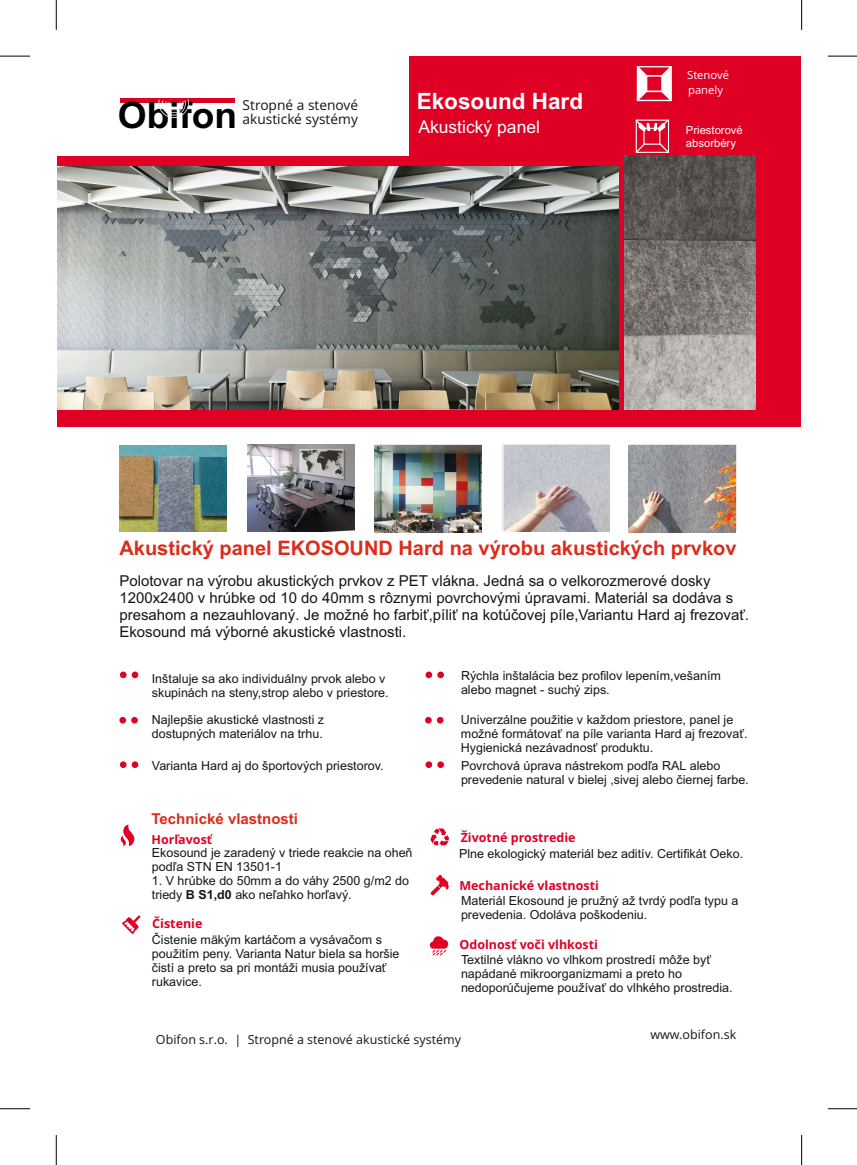
<style>
.page{position:relative;width:857px;height:1165px;background:#fff}
.page>*{position:absolute;margin:0;border:0;box-sizing:border-box;transform-origin:0 0}
.t1{font:700 36.38px "Arial";color:#000}
.t2{font:700 22.5px "Arial";color:#fff}
.t3{font:700 20px "Arial";color:#dd2b1c}
.t4{font:17.5px "Arial";color:#fff}
.t5{font:15px/16.8px "Arial";color:#151616}
.t6{font:700 15px "Arial";color:#dd2b1c}
.t7{font:13.75px/13.8px "Open Sans";color:#151616}
.t8{font:12.5px/14px "Arial";color:#151616}
.t9{font:700 12.5px "Open Sans";color:#df0024}
.t10{font:12.5px "Open Sans";color:#151616}
.t11{font:11.25px/13.5px "Arial";color:#fff}
.t12{font:11.25px/15.4px "Open Sans";color:#fff}
.s1{font-weight:700}
</style>
<div class="page">
<div style="left:56px;top:156px;width:744px;height:270px;background:#df0024"></div>
<div style="left:409px;top:56px;width:391px;height:100px;background:#df0024"></div>
<svg style="left:120px;top:445px;width:107px;height:87px"></svg>
<svg style="left:247px;top:444px;width:107px;height:87px"></svg>
<svg style="left:502px;top:444px;width:107px;height:87px"></svg>
<svg style="left:630px;top:444px;width:106px;height:87px"></svg>
<svg style="left:120px;top:671px;width:18px;height:7px"></svg>
<svg style="left:119px;top:717px;width:19px;height:6px"></svg>
<svg style="left:120px;top:761px;width:18px;height:7px"></svg>
<svg style="left:425px;top:671px;width:19px;height:7px"></svg>
<svg style="left:425px;top:717px;width:18px;height:6px"></svg>
<svg style="left:425px;top:761px;width:19px;height:7px"></svg>
<svg style="left:430px;top:874px;width:18px;height:22px"></svg>
<svg style="left:430px;top:828px;width:19px;height:18px"></svg>
<svg style="left:430px;top:936px;width:18px;height:19px"></svg>
<svg style="left:122px;top:915px;width:19px;height:19px"></svg>
<svg style="left:121px;top:824px;width:14px;height:22px"></svg>
<hr style="left:120px;top:99px;width:115px;height:4px;background:#de0024">
<svg style="left:158px;top:99px;width:31px;height:4px"></svg>
<svg style="left:636px;top:66px;width:36px;height:35px"></svg>
<img style="left:248px;top:445px;width:106px;height:86px">
<img style="left:375px;top:445px;width:106px;height:87px">
<svg style="left:635px;top:119px;width:35px;height:34px"></svg>
<img style="left:57px;top:167px;width:561px;height:243px">
<img style="left:624px;top:156px;width:131px;height:254px">
<img style="left:504px;top:446px;width:105px;height:85px">
<img style="left:629px;top:446px;width:106px;height:87px">
<img style="left:119px;top:446px;width:108px;height:85px">
<hr style="left:0;top:1108px;width:30px;height:1px;background:#000">
<hr style="left:56px;top:1135px;width:1px;height:30px;background:#000">
<hr style="left:0;top:56px;width:30px;height:1px;background:#000">
<hr style="left:56px;top:0;width:1px;height:30px;background:#000">
<svg style="left:828px;top:56px;width:29px;height:1px"></svg>
<hr style="left:801px;top:0;width:1px;height:30px;background:#000">
<svg style="left:828px;top:1108px;width:29px;height:1px"></svg>
<hr style="left:801px;top:1135px;width:1px;height:30px;background:#000">
<h1 class="t1" style="left:118px;top:101px;width:121px">Obifon</h1>
<p class="t7" style="left:242px;top:100px;width:117px">Stropné a stenové akustické systémy</p>
<h2 class="t2" style="left:417px;top:92px;width:168px">Ekosound Hard</h2>
<h3 class="t4" style="left:418px;top:120px;width:123px">Akustický panel</h3>
<p class="t12" style="left:687px;top:68px;width:43px">Stenové panely</p>
<p class="t11" style="left:686px;top:124px;width:58px">Priestorové absorbéry</p>
<h3 class="t3" style="left:119px;top:540px;width:618px">Akustický panel EKOSOUND Hard na výrobu akustických prvkov</h3>
<p class="t5" style="left:119px;top:574px;width:631px">Polotovar na výrobu akustických prvkov z PET vlákna. Jedná sa o velkorozmerové dosky 1200x2400 v hrúbke od 10 do 40mm s rôznymi povrchovými úpravami. Materiál sa dodáva s presahom a nezauhlovaný. Je možné ho farbiť,píliť na kotúčovej píle,Variantu Hard aj frezovať.<br>Ekosound má výborné akustické vlastnosti.</p>
<p class="t8" style="left:152px;top:672px;width:238px">Inštaluje sa ako individuálny prvok alebo v skupinách na steny,strop alebo v priestore.</p>
<p class="t8" style="left:461px;top:670px;width:261px">Rýchla inštalácia bez profilov lepením,vešaním alebo magnet - suchý zips.</p>
<p class="t8" style="left:461px;top:714px;width:288px">Univerzálne použitie v každom priestore, panel je možné formátovať na píle varianta Hard aj frezovať.<br>Hygienická nezávadnosť produktu.</p>
<p class="t8" style="left:152px;top:714px;width:174px">Najlepšie akustické vlastnosti z dostupných materiálov na trhu.</p>
<p class="t8" style="left:152px;top:759px;width:233px">Varianta Hard aj do športových priestorov.</p>
<p class="t8" style="left:461px;top:760px;width:289px">Povrchová úprava nástrekom podľa RAL alebo prevedenie natural v bielej ,sivej alebo čiernej farbe.</p>
<p class="t6" style="left:152px;top:813px;width:148px">Technické vlastnosti</p>
<p class="t9" style="left:151px;top:834px;width:62px">Horľavosť</p>
<p class="t8" style="left:152px;top:847px;width:262px">Ekosound je zaradený v triede reakcie na oheň podľa STN EN 13501-1</p>
<p class="t8" style="left:152px;top:875px;width:259px">1. V hrúbke do 50mm a do váhy 2500 g/m2 do triedy <span class="s1">B S1,d0</span> ako neľahko horľavý.</p>
<p class="t9" style="left:152px;top:919px;width:52px">Čistenie</p>
<p class="t8" style="left:152px;top:934px;width:249px">Čistenie mäkým kartáčom a vysávačom s použitím peny. Varianta Natur biela sa horšie čistí a preto sa pri montáži musia používať rukavice.</p>
<p class="t9" style="left:461px;top:832px;width:116px">Životné prostredie</p>
<p class="t9" style="left:459px;top:880px;width:141px">Mechanické vlastnosti</p>
<p class="t8" style="left:459px;top:847px;width:285px">Plne ekologický materiál bez aditív. Certifikát Oeko.</p>
<p class="t8" style="left:461px;top:895px;width:279px">Materiál Ekosound je pružný až tvrdý podľa typu a prevedenia. Odoláva poškodeniu.</p>
<p class="t9" style="left:459px;top:939px;width:140px">Odolnosť voči vlhkosti</p>
<p class="t8" style="left:461px;top:953px;width:273px">Textilné vlákno vo vlhkom prostredí môže byť napádané mikroorganizmami a preto ho nedoporúčujeme používať do vlhkého prostredia.</p>
<p class="t10" style="left:156px;top:1034px;width:306px">Obifon s.r.o. | Stropné a stenové akustické systémy</p>
<p class="t10" style="left:650px;top:1029px;width:87px">www.obifon.sk</p>
</div>
